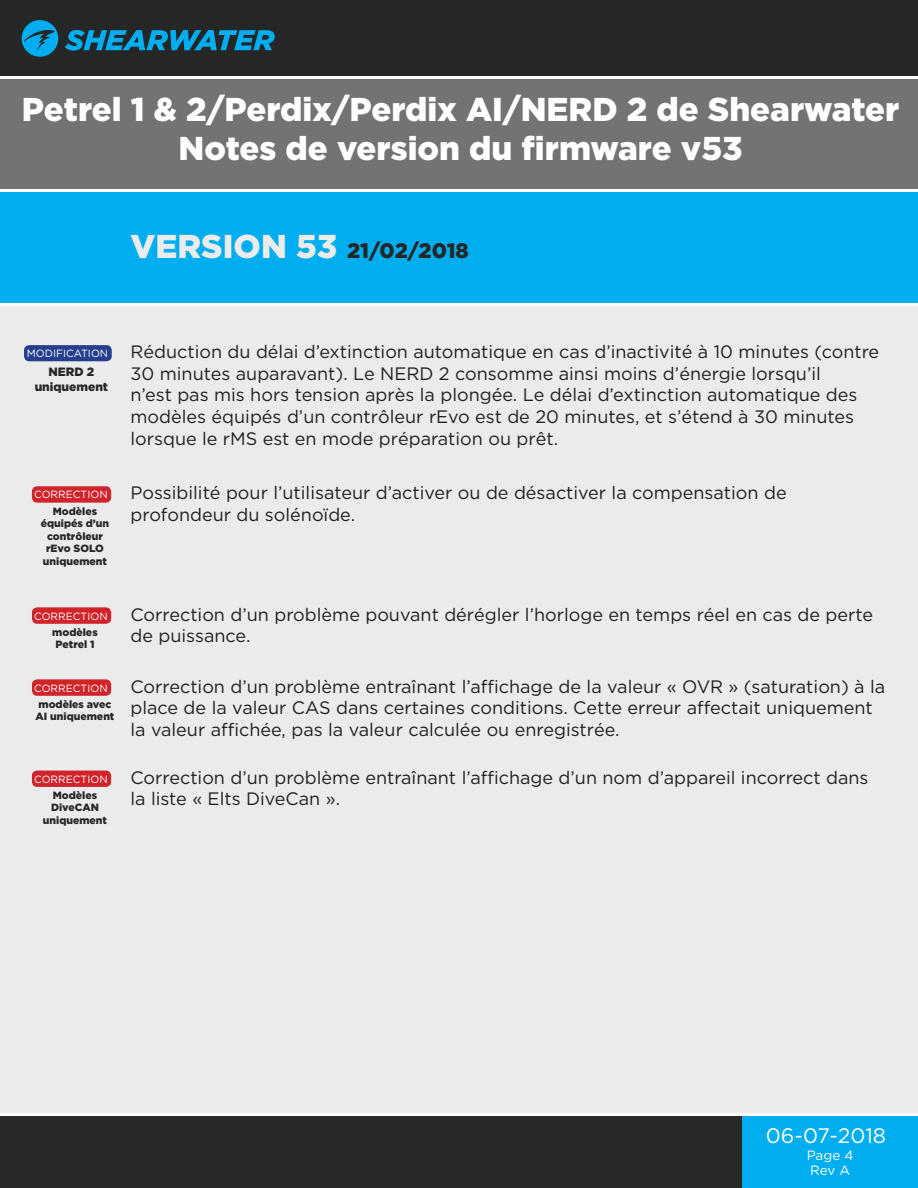
<style>
.page{position:relative;width:918px;height:1188px;background:#fff}
.page>*{position:absolute;margin:0;border:0;box-sizing:border-box;transform-origin:0 0}
.t1{font:900 33px "Gotham HTF";color:#fff}
.t2{font:900 21px "Gotham HTF";color:#252726}
.t3{font:21px "Gotham HTF";color:#fff}
.t4{font:18px/21.6px "Gotham HTF";color:#231f20}
.t5{font:13.5px "Gotham HTF";letter-spacing:-.01em;color:#fff}
.t6{font:900 12px/14.4px "Gotham HTF";color:#252726;text-align:center}
.t7{font:900 10.5px/12.6px "Gotham HTF";color:#252726;text-align:center}
.t8{font:10.5px "Gotham HTF";color:#fff}
.s1{font-size:33px;color:#ebebec}
</style>
<div class="page">
<div style="left:0;top:0;width:918px;height:77px;background:#252726"></div>
<div style="left:0;top:1114px;width:918px;height:74px;background:#292929"></div>
<div style="left:0;top:305px;width:918px;height:809px;background:#ebebec"></div>
<svg style="left:65px;top:30px;width:210px;height:21px"></svg>
<svg style="left:22px;top:20px;width:36px;height:37px"></svg>
<div style="left:0;top:191px;width:918px;height:114px;background:#00aeef"></div>
<div style="left:0;top:77px;width:918px;height:114px;background:#737373"></div>
<div style="left:742px;top:1114px;width:176px;height:74px;background:#00aeef"></div>
<hr style="left:0;top:76px;width:918px;height:3px;background:#fff">
<hr style="left:0;top:189px;width:918px;height:3px;background:#fff">
<hr style="left:0;top:303px;width:918px;height:3px;background:#fff">
<hr style="left:0;top:1113px;width:918px;height:3px;background:#fff">
<div style="left:33px;top:771px;width:77px;height:15px;background:#d1232a;border-radius:5px"></div>
<div style="left:32px;top:771px;width:79px;height:16px;border:2px solid #d1232a;border-radius:5px"></div>
<div style="left:33px;top:680px;width:77px;height:15px;background:#d1232a;border-radius:5px"></div>
<div style="left:32px;top:679px;width:79px;height:17px;border:2px solid #d1232a;border-radius:5px"></div>
<div style="left:33px;top:608px;width:77px;height:15px;background:#d1232a;border-radius:5px"></div>
<div style="left:32px;top:607px;width:79px;height:17px;border:2px solid #d1232a;border-radius:5px"></div>
<div style="left:33px;top:487px;width:77px;height:15px;background:#d1232a;border-radius:5px"></div>
<div style="left:32px;top:486px;width:79px;height:17px;border:2px solid #d1232a;border-radius:5px"></div>
<div style="left:25px;top:346px;width:86px;height:15px;background:#253f8e;border-radius:4px"></div>
<div style="left:24px;top:345px;width:88px;height:16px;border:2px solid #253f8e;border-radius:4px"></div>
<p class="t1" style="left:22px;top:91px;width:879px">Petrel 1 &amp; 2/Perdix/Perdix AI/NERD 2 de Shearwater</p>
<p class="t1" style="left:178px;top:130px;width:566px">Notes de version du firmware v53</p>
<p class="t2" style="left:130px;top:238px;width:340px"><span class="s1">VERSION 53</span> 21/02/2018</p>
<p class="t8" style="left:27px;top:348px;width:83px">MODIFICATION</p>
<p class="t6" style="left:35px;top:365px;width:75px">NERD 2 uniquement</p>
<p class="t8" style="left:34px;top:489px;width:75px">CORRECTION</p>
<p class="t7" style="left:41px;top:504px;width:70px">Modèles équipés d’un contrôleur rEvo SOLO uniquement</p>
<p class="t8" style="left:34px;top:610px;width:75px">CORRECTION</p>
<p class="t7" style="left:52px;top:625px;width:47px">modèles<br>Petrel 1</p>
<p class="t8" style="left:34px;top:682px;width:75px">CORRECTION</p>
<p class="t7" style="left:36px;top:697px;width:80px;text-align:left">modèles avec<br>AI uniquement</p>
<p class="t8" style="left:34px;top:773px;width:75px">CORRECTION</p>
<p class="t7" style="left:43px;top:789px;width:66px">Modèles<br>DiveCAN uniquement</p>
<p class="t4" style="left:130px;top:341px;width:750px">Réduction du délai d’extinction automatique en cas d’inactivité à 10 minutes (contre 30 minutes auparavant). Le NERD 2 consomme ainsi moins d’énergie lorsqu’il<br>n’est pas mis hors tension après la plongée. Le délai d’extinction automatique des modèles équipés d’un contrôleur rEvo est de 20 minutes, et s’étend à 30 minutes lorsque le rMS est en mode préparation ou prêt.</p>
<p class="t4" style="left:130px;top:482px;width:658px">Possibilité pour l’utilisateur d’activer ou de désactiver la compensation de profondeur du solénoïde.</p>
<p class="t4" style="left:130px;top:603px;width:744px">Correction d’un problème pouvant dérégler l’horloge en temps réel en cas de perte de puissance.</p>
<p class="t4" style="left:130px;top:675px;width:756px">Correction d’un problème entraînant l’affichage de la valeur « OVR » (saturation) à la place de la valeur CAS dans certaines conditions. Cette erreur affectait uniquement la valeur affichée, pas la valeur calculée ou enregistrée.</p>
<p class="t4" style="left:130px;top:766px;width:740px">Correction d’un problème entraînant l’affichage d’un nom d’appareil incorrect dans la liste « Elts DiveCan ».</p>
<p class="t3" style="left:766px;top:1124px;width:122px">06-07-2018</p>
<p class="t5" style="left:810px;top:1162px;width:41px">Rev A</p>
<p class="t5" style="left:807px;top:1148px;width:48px">Page 4</p>
</div>
